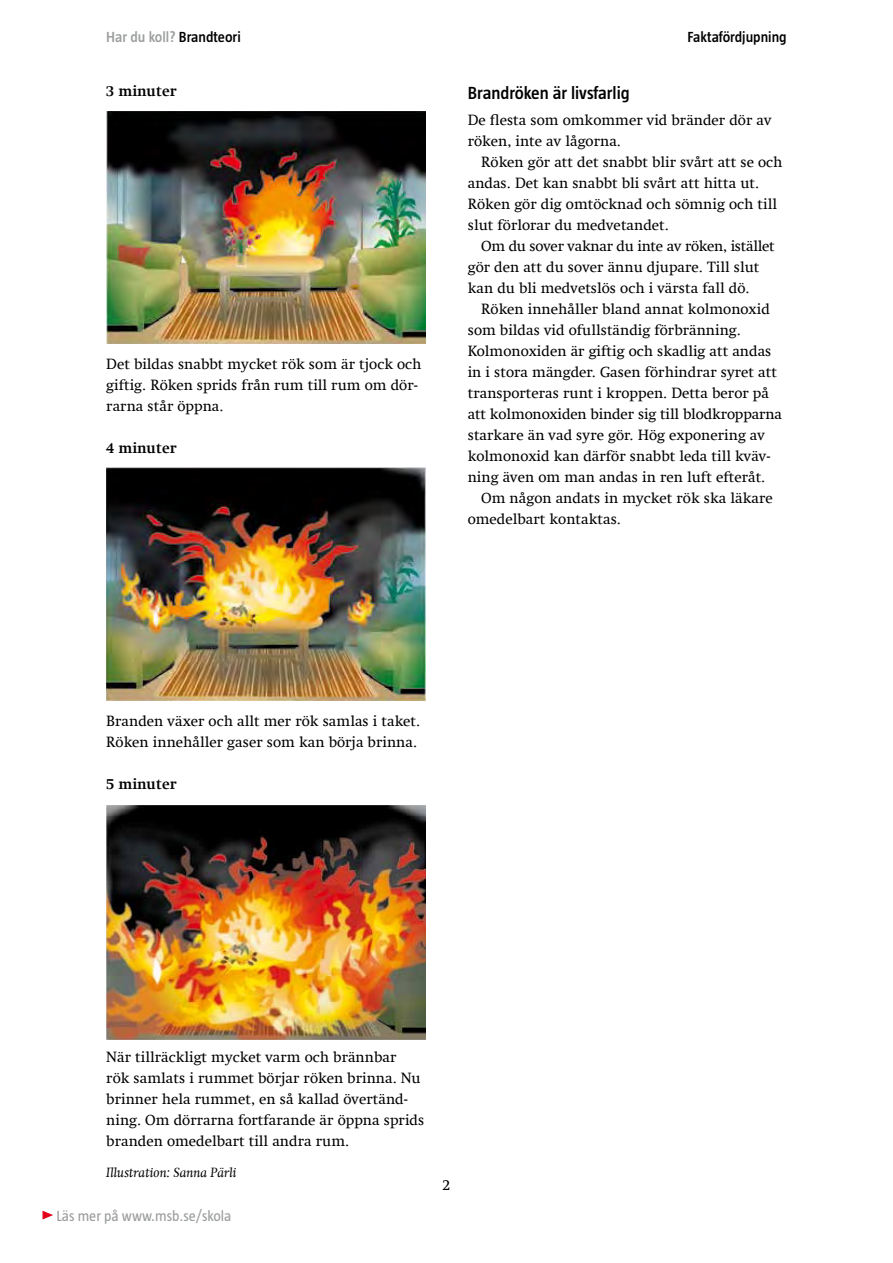
<style>
.page{position:relative;width:893px;height:1263px;background:#fff}
.page>*{position:absolute;margin:0;border:0;box-sizing:border-box;transform-origin:0 0}
.t1{font:600 18px "Taz";color:#000}
.t2{font:15px/21px "Swift Com";color:#000}
.t3{font:15px "Taz";color:#9c9e9f}
.t4{font:700 15px "Swift Com";color:#000}
.t5{font:600 15px "Taz";color:#9c9e9f}
.t6{font:600 15px "Taz";color:#000}
.t7{font:italic 13.5px "Swift Com";color:#000}
.s1{color:#000}
</style>
<div class="page">
<svg style="left:43px;top:1211px;width:10px;height:8px"></svg>
<img style="left:106px;top:112px;width:319px;height:231px">
<img style="left:106px;top:468px;width:319px;height:232px">
<img style="left:106px;top:805px;width:319px;height:234px">
<p class="t5" style="left:106px;top:28px;width:136px">Har du koll? <span class="s1">Brandteori</span></p>
<p class="t6" style="left:687px;top:28px;width:101px">Faktafördjupning</p>
<p class="t4" style="left:106px;top:82px;width:72px">3 minuter</p>
<p class="t2" style="left:106px;top:353px;width:317px">Det bildas snabbt mycket rök som är tjock och giftig. Röken sprids från rum till rum om dör&shy;rarna står öppna.</p>
<p class="t4" style="left:106px;top:439px;width:72px">4 minuter</p>
<p class="t1" style="left:468px;top:83px;width:164px">Brandröken är livsfarlig</p>
<p class="t2" style="left:468px;top:109px;width:305px">De flesta som omkommer vid bränder dör av röken, inte av lågorna.</p>
<p class="t2" style="left:468px;top:151px;width:316px;text-indent:14px">Röken gör att det snabbt blir svårt att se och andas. Det kan snabbt bli svårt att hitta ut.<br>Röken gör dig omtöcknad och sömnig och till slut förlorar du medvetandet.</p>
<p class="t2" style="left:468px;top:235px;width:309px;text-indent:14px">Om du sover vaknar du inte av röken, istället gör den att du sover ännu djupare. Till slut kan du bli medvetslös och i värsta fall dö.</p>
<p class="t2" style="left:468px;top:298px;width:316px;text-indent:14px">Röken innehåller bland annat kolmonoxid som bildas vid ofullständig förbränning.<br>Kolmonoxiden är giftig och skadlig att andas in i stora mängder. Gasen förhindrar syret att transporteras runt i kroppen. Detta beror på att kolmonoxiden binder sig till blodkropparna starkare än vad syre gör. Hög exponering av kolmonoxid kan därför snabbt leda till kväv&shy;ning även om man andas in ren luft efteråt.</p>
<p class="t2" style="left:468px;top:487px;width:307px;text-indent:14px">Om någon andats in mycket rök ska läkare omedelbart kontaktas.</p>
<p class="t2" style="left:106px;top:710px;width:315px">Branden växer och allt mer rök samlas i taket.<br>Röken innehåller gaser som kan börja brinna.</p>
<p class="t4" style="left:106px;top:775px;width:72px">5 minuter</p>
<p class="t2" style="left:106px;top:1046px;width:320px">När tillräckligt mycket varm och brännbar<br>rök samlats i rummet börjar röken brinna. Nu brinner hela rummet, en så kallad övertänd&shy;ning. Om dörrarna fortfarande är öppna sprids branden omedelbart till andra rum.</p>
<p class="t7" style="left:106px;top:1164px;width:132px">Illustration: Sanna Pärli</p>
<p class="t3" style="left:56px;top:1207px;width:177px">Läs mer på www.msb.se/skola</p>
<p class="t2" style="left:442px;top:1175px;width:10px">2</p>
</div>
